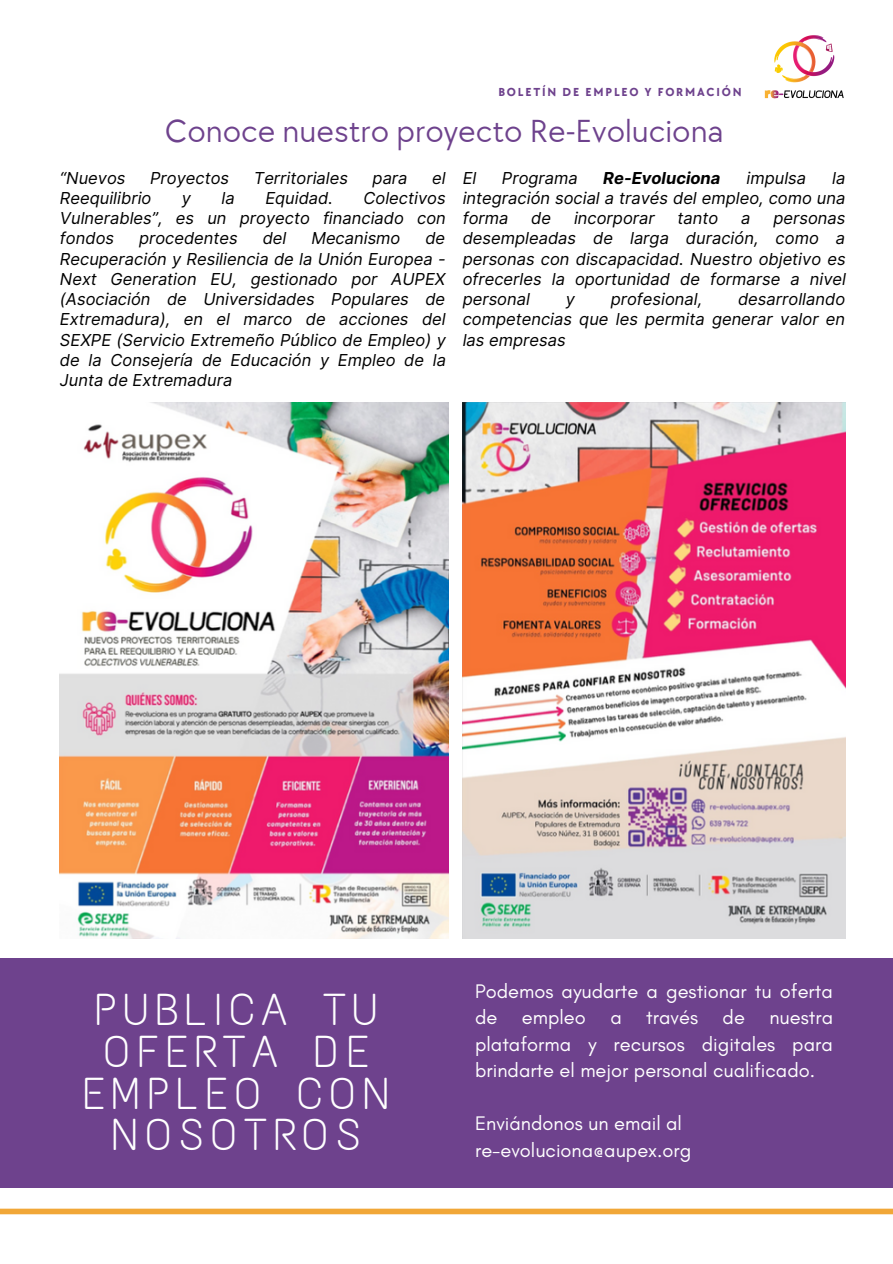
<style>
.page{position:relative;width:893px;height:1264px;background:#fff}
.page>*{position:absolute;margin:0;border:0;box-sizing:border-box;transform-origin:0 0}
.t1{font:44.7px/41.7px "Text Me One";letter-spacing:.15em;color:#fff;text-align:center}
.t2{font:33px "TT Chocolates";color:#6e428d}
.t3{font:20.1px/26.5px "Glacial Indifference";color:#fff;text-align:justify}
.t4{font:italic 16.5px/20.2px "Inter";color:#000;text-align:justify}
.t5{font:italic 700 16.5px "Inter";color:#000}
.t6{font:700 12px "TT Chocolates";letter-spacing:.15em;color:#6e428d}
</style>
<div class="page">
<div style="left:0;top:1208px;width:892px;height:6px;background:#f1a738"></div>
<img style="left:60px;top:402px;width:388px;height:536px">
<img style="left:462px;top:402px;width:383px;height:536px">
<div style="left:0;top:958px;width:892px;height:229px;background:#6e428d"></div>
<img style="left:764px;top:35px;width:80px;height:64px">
<p class="t6" style="left:498px;top:85px;width:245px">BOLETÍN DE EMPLEO Y FORMACIÓN</p>
<h2 class="t2" style="left:165px;top:113px;width:560px">Conoce nuestro proyecto Re-Evoluciona</h2>
<p class="t4" style="left:60px;top:167px;width:67px">“Nuevos</p>
<p class="t4" style="left:150px;top:167px;width:80px">Proyectos</p>
<p class="t4" style="left:254px;top:167px;width:96px">Territoriales</p>
<p class="t4" style="left:372px;top:167px;width:36px">para</p>
<p class="t4" style="left:432px;top:167px;width:15px">el</p>
<p class="t4" style="left:60px;top:188px;width:93px">Reequilibrio</p>
<p class="t4" style="left:182px;top:188px;width:11px">y</p>
<p class="t4" style="left:221px;top:188px;width:15px">la</p>
<p class="t4" style="left:265px;top:188px;width:69px">Equidad.</p>
<p class="t4" style="left:60px;top:188px;width:387px;text-indent:303px">Colectivos Vulnerables”, es un proyecto financiado con fondos</p>
<p class="t4" style="left:139px;top:228px;width:100px">procedentes</p>
<p class="t4" style="left:263px;top:228px;width:25px">del</p>
<p class="t4" style="left:311px;top:228px;width:91px">Mecanismo</p>
<p class="t4" style="left:60px;top:228px;width:387px;text-indent:365px">de Recuperación y Resiliencia de la Unión Europea - Next Generation EU, gestionado por AUPEX (Asociación de Universidades Populares de Extremadura), en el marco de acciones del SEXPE (Servicio Extremeño Público de Empleo) y de la Consejería de Educación y Empleo de la Junta de Extremadura</p>
<p class="t4" style="left:462px;top:167px;width:15px">El</p>
<p class="t4" style="left:502px;top:167px;width:77px">Programa</p>
<p class="t5" style="left:603px;top:168px;width:119px">Re-Evoluciona</p>
<p class="t4" style="left:746px;top:167px;width:61px">impulsa</p>
<p class="t4" style="left:462px;top:167px;width:384px;text-indent:369px">la integración social a través del empleo, como una forma</p>
<p class="t4" style="left:531px;top:208px;width:21px">de</p>
<p class="t4" style="left:574px;top:208px;width:82px">incorporar</p>
<p class="t4" style="left:677px;top:208px;width:42px">tanto</p>
<p class="t4" style="left:741px;top:208px;width:11px">a</p>
<p class="t4" style="left:462px;top:208px;width:385px;text-indent:311px">personas desempleadas de larga duración, como a personas con discapacidad. Nuestro objetivo es ofrecerles la oportunidad de formarse a nivel personal</p>
<p class="t4" style="left:565px;top:289px;width:11px">y</p>
<p class="t4" style="left:610px;top:289px;width:93px">profesional,</p>
<p class="t4" style="left:462px;top:289px;width:384px;text-indent:275px">desarrollando competencias que les permita generar valor en las empresas</p>
<h1 class="t1" style="left:83px;top:989px;width:308px">PUBLICA TU<br>OFERTA DE<br>EMPLEO CON<br>NOSOTROS</h1>
<p class="t3" style="left:475px;top:977px;width:359px">Podemos ayudarte a gestionar tu oferta de empleo a través de nuestra plataforma y recursos digitales para brindarte el mejor personal cualificado.</p>
<p class="t3" style="left:475px;top:1109px;width:218px">Enviándonos un email al re-evoluciona@aupex.org</p>
</div>
